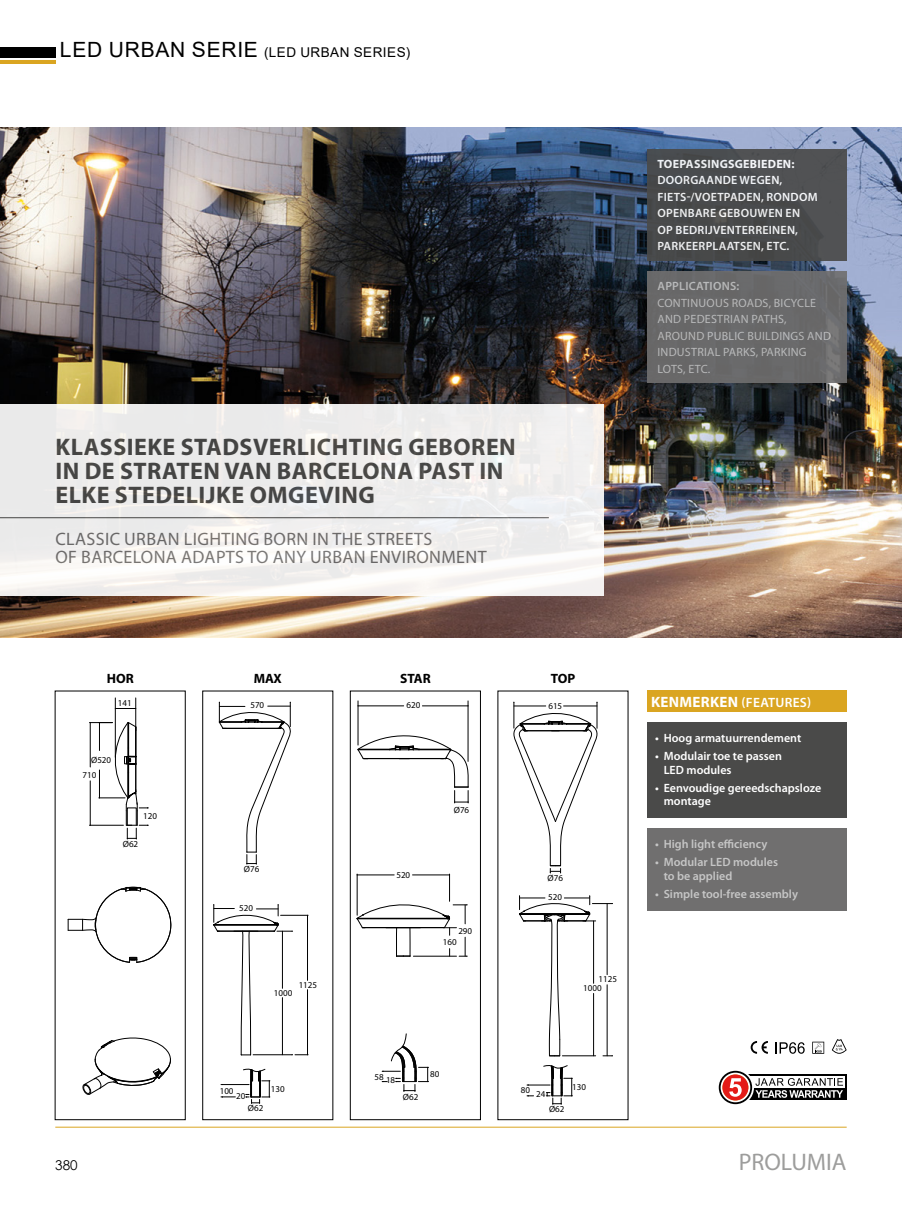
<style>
.page{position:relative;width:902px;height:1208px;background:#fff}
.page>*{position:absolute;margin:0;border:0;box-sizing:border-box;transform-origin:0 0}
.t1{font:700 24px/24px "Myriad Pro";letter-spacing:.02em;color:#4a4a49}
.t2{font:24px "Myriad Pro";color:#9d9d9c}
.t3{font:18px/18px "Myriad Pro";letter-spacing:.02em;color:#706f6f}
.t4{font:13.5px "Arial";letter-spacing:.035em;color:#000}
.t5{font:600 13.5px "Myriad Pro";letter-spacing:.02em;color:#fff}
.t6{font:700 13.5px "Myriad Pro";color:#000}
.t7{font:13.5px "Century Gothic";color:#000}
.t8{font:600 12px/16.5px "Myriad Pro";letter-spacing:.005em;color:#fff}
.t9{font:12px/16.5px "Myriad Pro";letter-spacing:.02em;color:#c6c6c6}
.t10{font:600 12px/13.5px "Myriad Pro";color:#c6c6c6}
.t11{font:700 12px "Myriad Pro";letter-spacing:.02em;color:#fff}
.t12{font:600 12px "Myriad Pro";letter-spacing:.02em;color:#c6c6c6}
.t13{font:9px/9.1px "Myriad Pro";color:#000}
.s1{font-size:21px}
.s2{font-weight:700;font-size:15px}
</style>
<div class="page">
<hr style="left:55px;top:1126px;width:791px;height:1px;background:#daa521">
<hr style="left:0;top:61px;width:55px;height:3px;background:#daa521">
<div style="left:0;top:47px;width:55px;height:10px;background:#000"></div>
<img style="left:0;top:128px;width:901px;height:510px">
<div style="left:0;top:404px;width:604px;height:191px;background:linear-gradient(to bottom,#ebeaea,#f5f4f3)"></div>
<hr style="left:0;top:517px;width:549px;height:1px;background:#4a4a49">
<div style="left:646px;top:149px;width:200px;height:111px;background:#4a4a49"></div>
<div style="left:646px;top:271px;width:200px;height:112px;background:#69696a"></div>
<div style="left:646px;top:722px;width:200px;height:96px;background:#4a4a49"></div>
<div style="left:646px;top:828px;width:200px;height:83px;background:#706f6f"></div>
<div style="left:646px;top:690px;width:200px;height:22px;background:#daa521"></div>
<svg style="left:775px;top:1042px;width:29px;height:11px"></svg>
<svg style="left:832px;top:1039px;width:14px;height:14px"></svg>
<svg style="left:812px;top:1041px;width:12px;height:12px"></svg>
<svg style="left:750px;top:1041px;width:17px;height:12px"></svg>
<svg style="left:749px;top:1074px;width:97px;height:26px"></svg>
<div style="left:737px;top:1076px;width:107px;height:11px;background:#fff"></div>
<svg style="left:716px;top:1069px;width:38px;height:37px"></svg>
<svg style="left:718px;top:1070px;width:34px;height:34px"></svg>
<svg style="left:720px;top:1072px;width:30px;height:30px"></svg>
<div style="left:722px;top:1074px;width:26px;height:26px;background:#e41c18;border-radius:50%"></div>
<svg style="left:755px;top:1078px;width:88px;height:19px"></svg>
<svg style="left:729px;top:1078px;width:12px;height:18px"></svg>
<svg style="left:55px;top:690px;width:131px;height:430px"></svg>
<svg style="left:202px;top:690px;width:131px;height:430px"></svg>
<svg style="left:350px;top:690px;width:131px;height:430px"></svg>
<svg style="left:497px;top:690px;width:131px;height:430px"></svg>
<p class="t4" style="left:60px;top:43px;width:352px"><span class="s1">LED URBAN SERIE</span> (LED URBAN SERIES)</p>
<h1 class="t1" style="left:56px;top:435px;width:462px">KLASSIEKE STADSVERLICHTING GEBOREN<br>IN DE STRATEN VAN BARCELONA PAST IN<br>ELKE STEDELIJKE OMGEVING</h1>
<h2 class="t3" style="left:55px;top:530px;width:432px">CLASSIC URBAN LIGHTING BORN IN THE STREETS<br>OF BARCELONA ADAPTS TO ANY URBAN ENVIRONMENT</h2>
<p class="t11" style="left:657px;top:157px;width:138px">TOEPASSINGSGEBIEDEN:</p>
<p class="t8" style="left:657px;top:172px;width:162px">DOORGAANDE WEGEN,<br>FIETS-/VOETPADEN, RONDOM<br>OPENBARE GEBOUWEN EN<br>OP BEDRIJVENTERREINEN,<br>PARKEERPLAATSEN, ETC.</p>
<p class="t12" style="left:657px;top:279px;width:83px">APPLICATIONS:</p>
<p class="t9" style="left:657px;top:295px;width:175px">CONTINUOUS ROADS, BICYCLE<br>AND PEDESTRIAN PATHS,<br>AROUND PUBLIC BUILDINGS AND<br>INDUSTRIAL PARKS, PARKING<br>LOTS, ETC.</p>
<p class="t6" style="left:107px;top:671px;width:28px">HOR</p>
<p class="t6" style="left:254px;top:671px;width:30px">MAX</p>
<p class="t6" style="left:400px;top:671px;width:32px">STAR</p>
<p class="t6" style="left:550px;top:671px;width:26px">TOP</p>
<p class="t13" style="left:118px;top:698px;width:15px">141</p>
<p class="t13" style="left:91px;top:755px;width:22px">Ø520</p>
<p class="t13" style="left:82px;top:770px;width:15px">710</p>
<p class="t13" style="left:143px;top:812px;width:15px">120</p>
<p class="t13" style="left:123px;top:840px;width:17px">Ø62</p>
<p class="t13" style="left:250px;top:700px;width:15px">570</p>
<p class="t13" style="left:244px;top:864px;width:17px">Ø76</p>
<p class="t13" style="left:239px;top:903px;width:15px">520</p>
<p class="t13" style="left:298px;top:980px;width:20px">1125</p>
<p class="t13" style="left:274px;top:988px;width:20px">1000</p>
<p class="t13" style="left:220px;top:1086px;width:15px">100</p>
<p class="t13" style="left:271px;top:1084px;width:15px">130</p>
<p class="t13" style="left:236px;top:1091px;width:11px">20</p>
<p class="t13" style="left:248px;top:1103px;width:17px">Ø62</p>
<p class="t13" style="left:406px;top:700px;width:15px">620</p>
<p class="t13" style="left:548px;top:701px;width:15px">615</p>
<p class="t13" style="left:454px;top:806px;width:17px">Ø76</p>
<p class="t13" style="left:396px;top:870px;width:15px">520</p>
<p class="t13" style="left:547px;top:873px;width:17px">Ø76</p>
<p class="t13" style="left:548px;top:893px;width:15px">520</p>
<p class="t13" style="left:458px;top:926px;width:15px">290</p>
<p class="t13" style="left:442px;top:938px;width:15px">160</p>
<p class="t13" style="left:583px;top:974px;width:35px;text-indent:15px">1125<br>1000</p>
<p class="t13" style="left:374px;top:1073px;width:22px">58 18</p>
<p class="t13" style="left:403px;top:1092px;width:17px">Ø62</p>
<p class="t13" style="left:430px;top:1070px;width:11px">80</p>
<p class="t13" style="left:521px;top:1085px;width:11px">80</p>
<p class="t13" style="left:536px;top:1089px;width:11px">24</p>
<p class="t13" style="left:572px;top:1082px;width:15px">130</p>
<p class="t13" style="left:549px;top:1104px;width:17px">Ø62</p>
<p class="t5" style="left:651px;top:695px;width:162px"><span class="s2">KENMERKEN</span> (FEATURES)</p>
<p class="t8" style="left:655px;top:730px;width:147px">• Hoog armatuurrendement</p>
<p class="t8" style="left:663px;top:749px;width:120px;line-height:13.5px;text-indent:-9px">• Modulair toe te passen<br>LED modules</p>
<p class="t8" style="left:663px;top:781px;width:159px;line-height:13.5px;text-indent:-9px">• Eenvoudige gereedschapsloze montage</p>
<p class="t10" style="left:655px;top:838px;width:114px">• High light efficiency</p>
<p class="t10" style="left:663px;top:856px;width:116px;text-indent:-9px">• Modular LED modules to be applied</p>
<p class="t10" style="left:655px;top:887px;width:144px">• Simple tool-free assembly</p>
<p class="t7" style="left:55px;top:1155px;width:24px">380</p>
<h1 class="t2" style="left:738px;top:1148px;width:109px">PROLUMIA</h1>
</div>
